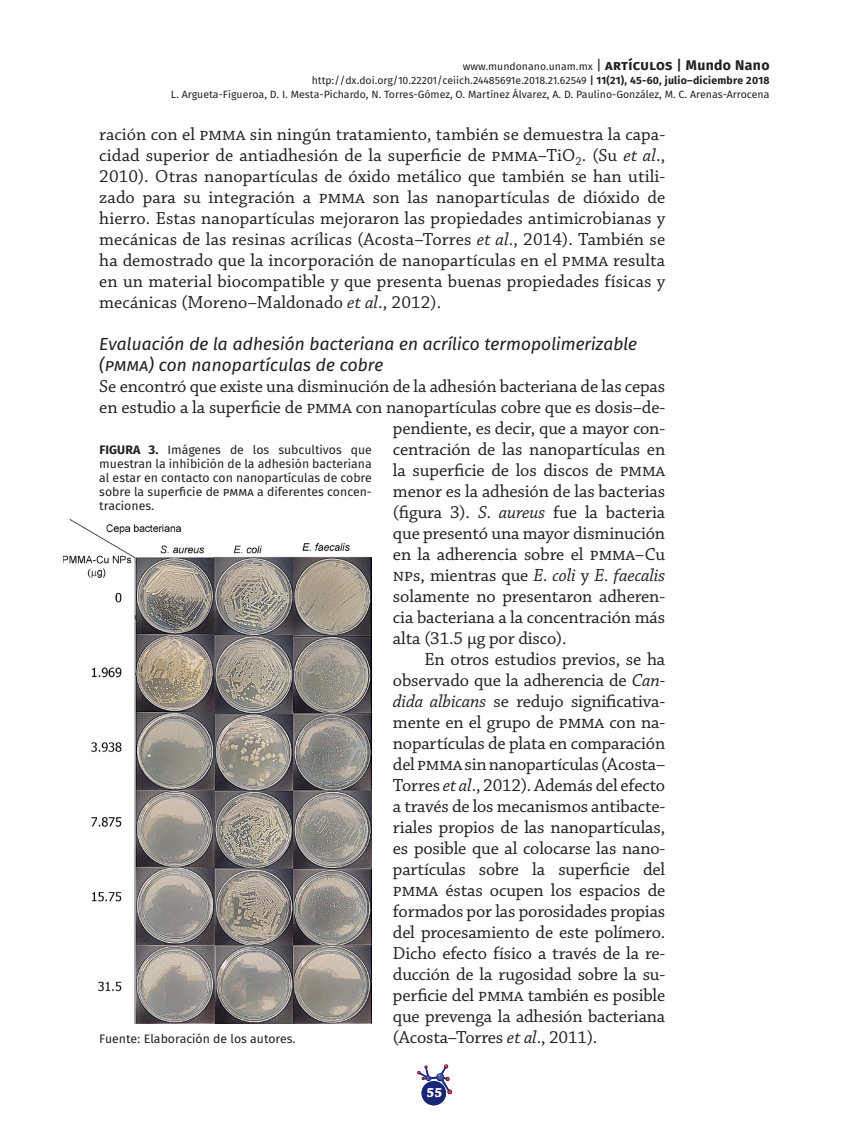
<style>
.page{position:relative;width:844px;height:1141px;background:#fff}
.page>*{position:absolute;margin:0;border:0;box-sizing:border-box;transform-origin:0 0}
.Body_Text{font:18.38px/21px "Chaparral Pro";letter-spacing:.005em;color:#231f20;text-align:justify}
.BT_ss{font:18.38px "Chaparral Pro";letter-spacing:-.005em;color:#231f20}
.T-3{font:italic 17.5px/21px "Fira Sans OT";color:#231f20}
.t1{font:700 14px "Chaparral Pro";color:#fff}
.Pie_Figura{font:12.25px/14px "Fira Sans OT";color:#231f20;text-align:justify}
.t2{font:10.5px/14px "Fira Sans OT";color:#231f20;text-align:right}
.s1{font-size:14px}
.s2{font-weight:700;font-size:14px}
.s3{font-family:"Fira Sans OT Medium";font-size:14px}
.s4{font-family:"Fira Sans OT Medium"}
.s5{font-weight:700}
.s6{font-style:italic}
</style>
<div class="page">
<svg style="left:417px;top:1065px;width:34px;height:40px"></svg>
<div style="left:421px;top:1081px;width:25px;height:24px;background:#192575;border-radius:50%"></div>
<img style="left:63px;top:520px;width:309px;height:504px">
<p class="t2" style="left:171px;top:60px;width:600px">www.mundonano.unam.mx <span class="s1">|</span> <span class="s2">artículos</span> <span class="s3">|</span> <span class="s2">Mundo Nano<br></span>http://dx.doi.org/10.22201/ceiich.24485691e.2018.21.62549 <span class="s4">|</span> <span class="s5">11(21), 45-60, julio–diciembre 2018<br></span>L. Argueta-Figueroa, D. I. Mesta-Pichardo, N. Torres-Gómez, O. Martínez Álvarez, A. D. Paulino-González, M. C. Arenas-Arrocena</p>
<p class="Body_Text" style="left:99px;top:124px;width:567px">ración con el pmma sin ningún tratamiento, también se demuestra la capa&shy;cidad superior de antiadhesión de la superficie de pmma–TiO<sub>2</sub>. (Su <span class="s6">et al</span>., 2010). Otras nanopartículas de óxido metálico que también se han utili&shy;zado para su integración a pmma son las nanopartículas de dióxido de hierro. Estas nanopartículas mejoraron las propiedades antimicrobianas y mecánicas de las resinas acrílicas (Acosta–Torres <span class="s6">et al</span>., 2014). También se ha demostrado que la incorporación de nanopartículas en el pmma resulta en un material biocompatible y que presenta buenas propiedades físicas y mecánicas (Moreno–Maldonado <span class="s6">et al</span>., 2012).</p>
<p class="T-3" style="left:99px;top:335px;width:539px">Evaluación de la adhesión bacteriana en acrílico termopolimerizable (pmma) con nanopartículas de cobre</p>
<p class="BT_ss" style="left:99px;top:376px;width:567px">Se encontró que existe una disminución de la adhesión bacteriana de las cepas</p>
<p class="BT_ss" style="left:99px;top:397px;width:567px">en estudio a la superficie de pmma con nanopartículas cobre que es dosis–de-</p>
<p class="BT_ss" style="left:393px;top:418px;width:274px">pendiente, es decir, que a mayor con-</p>
<p class="BT_ss" style="left:393px;top:439px;width:274px">centración de las nanopartículas en</p>
<p class="BT_ss" style="left:393px;top:460px;width:274px">la superficie de los discos de pmma</p>
<p class="BT_ss" style="left:393px;top:481px;width:274px">menor es la adhesión de las bacterias</p>
<p class="BT_ss" style="left:393px;top:502px;width:274px">(figura 3). <span class="s6">S. aureus</span> fue la bacteria</p>
<p class="BT_ss" style="left:393px;top:523px;width:274px">que presentó una mayor disminución</p>
<p class="BT_ss" style="left:393px;top:544px;width:274px">en la adherencia sobre el pmma–Cu</p>
<p class="BT_ss" style="left:393px;top:565px;width:274px">nps, mientras que <span class="s6">E. coli</span> y <span class="s6">E. faecalis</span></p>
<p class="BT_ss" style="left:393px;top:586px;width:274px">solamente no presentaron adheren-</p>
<p class="BT_ss" style="left:393px;top:607px;width:274px">cia bacteriana a la concentración más</p>
<p class="BT_ss" style="left:393px;top:628px;width:175px">alta (31.5 μg por disco).</p>
<p class="Body_Text" style="left:393px;top:649px;width:274px;text-indent:32px">En otros estudios previos, se ha observado que la adherencia de <span class="s6">Can&shy;dida albicans</span> se redujo significativa&shy;mente en el grupo de pmma con na&shy;nopartículas de plata en comparación del pmma sin nanopartículas (Acosta– Torres <span class="s6">et al</span>., 2012). Además del efecto a través de los mecanismos antibacte&shy;riales propios de las nanopartículas, es posible que al colocarse las nano&shy;partículas sobre la superficie del pmma éstas ocupen los espacios de formados por las porosidades propias del procesamiento de este polímero.<br>Dicho efecto físico a través de la re&shy;ducción de la rugosidad sobre la su&shy;perficie del pmma también es posible que prevenga la adhesión bacteriana (Acosta–Torres <span class="s6">et al</span>., 2011).</p>
<p class="Pie_Figura" style="left:99px;top:443px;width:274px"><span class="s5">FIGURA 3.</span> Imágenes de los subcultivos que muestran la inhibición de la adhesión bacteriana al estar en contacto con nanopartículas de cobre sobre la superficie de pmma a diferentes concen&shy;traciones.</p>
<p class="Pie_Figura" style="left:99px;top:1032px;width:198px">Fuente: Elaboración de los autores.</p>
<p class="t1" style="left:426px;top:1085px;width:17px">55</p>
</div>
